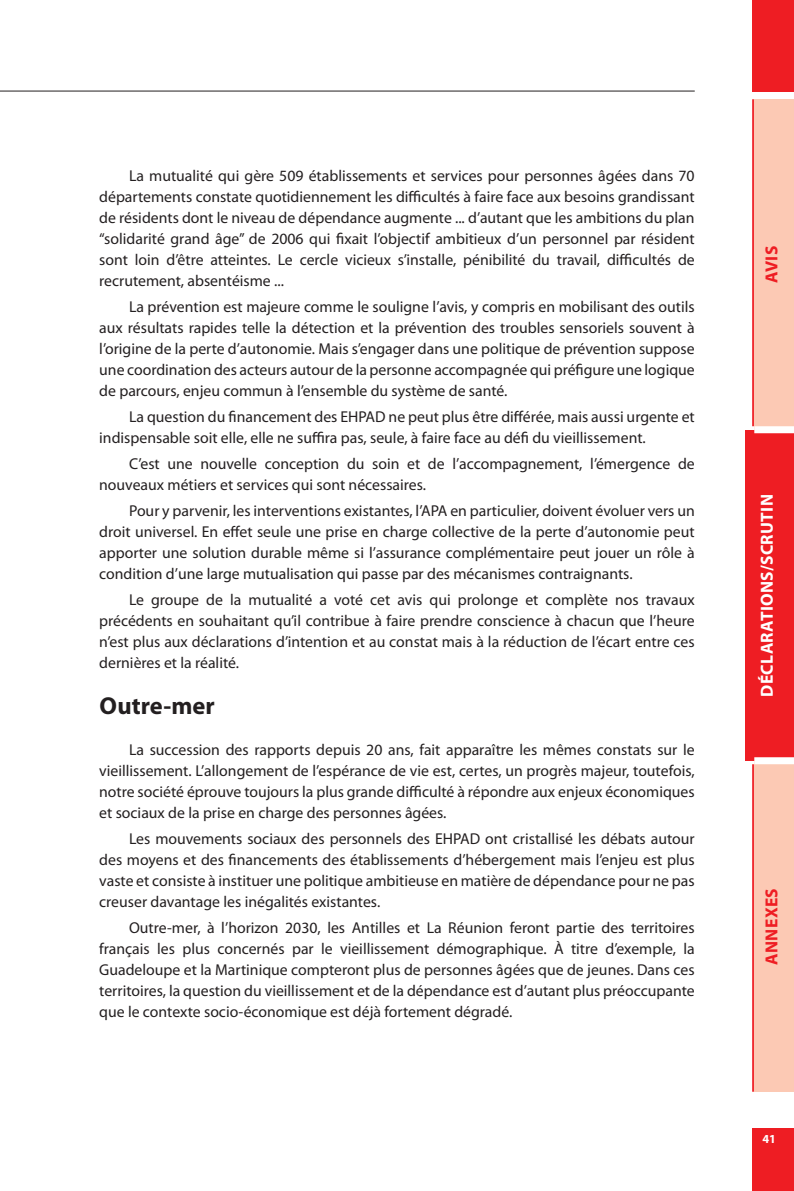
<style>
.page{position:relative;width:794px;height:1191px;background:#fff}
.page>*{position:absolute;margin:0;border:0;box-sizing:border-box;transform-origin:0 0}
.Titre_Groupe{font:700 24.5px "Myriad Pro";color:#231f20}
.t1{font:700 17.5px "Myriad Pro";letter-spacing:.02em;color:#fff}
.t2{font:700 17.5px "Myriad Pro";letter-spacing:.02em;color:#ee1d23}
.Alinéa{font:15.75px/21px "Myriad Pro";color:#231f20;text-align:justify}
.t3{font:700 12.25px "Myriad Pro";color:#fff}
</style>
<div class="page">
<div style="left:745px;top:430px;width:49px;height:330px;background:#ee1d23"></div>
<div style="left:754px;top:99px;width:40px;height:331px;background:#fcc9b4"></div>
<div style="left:754px;top:761px;width:40px;height:330px;background:#fcc9b4"></div>
<hr style="left:752px;top:764px;width:2px;height:327px;background:#ee1d23">
<hr style="left:752px;top:99px;width:2px;height:327px;background:#ee1d23">
<div style="left:754px;top:426px;width:40px;height:7px;background:#fff"></div>
<div style="left:754px;top:757px;width:40px;height:7px;background:#fff"></div>
<div style="left:752px;top:1129px;width:42px;height:62px;background:#ee1d23"></div>
<div style="left:752px;top:0;width:42px;height:91px;background:#ee1d23"></div>
<hr style="left:0;top:91px;width:694px;height:1px;background:#231f20">
<p class="Alinéa" style="left:99px;top:164px;width:597px;text-indent:30px">La mutualité qui gère 509 établissements et services pour personnes âgées dans 70 départements constate quotidiennement les difficultés à faire face aux besoins grandissant de résidents dont le niveau de dépendance augmente ... d’autant que les ambitions du plan “solidarité grand âge” de 2006 qui fixait l’objectif ambitieux d’un personnel par résident sont loin d’être atteintes. Le cercle vicieux s’installe, pénibilité du travail, difficultés de recrutement, absentéisme ...</p>
<p class="Alinéa" style="left:99px;top:295px;width:597px;text-indent:30px">La prévention est majeure comme le souligne l’avis, y compris en mobilisant des outils aux résultats rapides telle la détection et la prévention des troubles sensoriels souvent à l’origine de la perte d’autonomie. Mais s’engager dans une politique de prévention suppose une coordination des acteurs autour de la personne accompagnée qui préfigure une logique de parcours, enjeu commun à l’ensemble du système de santé.</p>
<p class="Alinéa" style="left:99px;top:405px;width:597px;text-indent:30px">La question du financement des EHPAD ne peut plus être différée, mais aussi urgente et indispensable soit elle, elle ne suffira pas, seule, à faire face au défi du vieillissement.</p>
<p class="Alinéa" style="left:99px;top:452px;width:597px;text-indent:30px">C’est une nouvelle conception du soin et de l’accompagnement, l’émergence de nouveaux métiers et services qui sont nécessaires.</p>
<p class="Alinéa" style="left:99px;top:499px;width:597px;text-indent:30px">Pour y parvenir, les interventions existantes, l’APA en particulier, doivent évoluer vers un droit universel. En effet seule une prise en charge collective de la perte d’autonomie peut apporter une solution durable même si l’assurance complémentaire peut jouer un rôle à condition d’une large mutualisation qui passe par des mécanismes contraignants.</p>
<p class="Alinéa" style="left:99px;top:588px;width:597px;text-indent:30px">Le groupe de la mutualité a voté cet avis qui prolonge et complète nos travaux précédents en souhaitant qu’il contribue à faire prendre conscience à chacun que l’heure n’est plus aux déclarations d’intention et au constat mais à la réduction de l’écart entre ces dernières et la réalité.</p>
<p class="Titre_Groupe" style="left:99px;top:689px;width:117px">Outre-mer</p>
<p class="Alinéa" style="left:99px;top:738px;width:597px;text-indent:30px">La succession des rapports depuis 20 ans, fait apparaître les mêmes constats sur le vieillissement. L’allongement de l’espérance de vie est, certes, un progrès majeur, toutefois, notre société éprouve toujours la plus grande difficulté à répondre aux enjeux économiques et sociaux de la prise en charge des personnes âgées.</p>
<p class="Alinéa" style="left:99px;top:827px;width:597px;text-indent:30px">Les mouvements sociaux des personnels des EHPAD ont cristallisé les débats autour des moyens et des financements des établissements d’hébergement mais l’enjeu est plus vaste et consiste à instituer une politique ambitieuse en matière de dépendance pour ne pas creuser davantage les inégalités existantes.</p>
<p class="Alinéa" style="left:99px;top:916px;width:597px;text-indent:30px">Outre-mer, à l’horizon 2030, les Antilles et La Réunion feront partie des territoires français les plus concernés par le vieillissement démographique. À titre d’exemple, la Guadeloupe et la Martinique compteront plus de personnes âgées que de jeunes. Dans ces territoires, la question du vieillissement et de la dépendance est d’autant plus préoccupante que le contexte socio-économique est déjà fortement dégradé.</p>
<p class="t2" style="left:760px;top:283px;width:39px;rotate:-90deg">AVIS</p>
<p class="t1" style="left:755px;top:697px;width:204px;rotate:-90deg">DÉCLARATIONS/SCRUTIN</p>
<p class="t2" style="left:760px;top:964px;width:78px;rotate:-90deg">ANNEXES</p>
<p class="t3" style="left:762px;top:1131px;width:15px">41</p>
</div>
